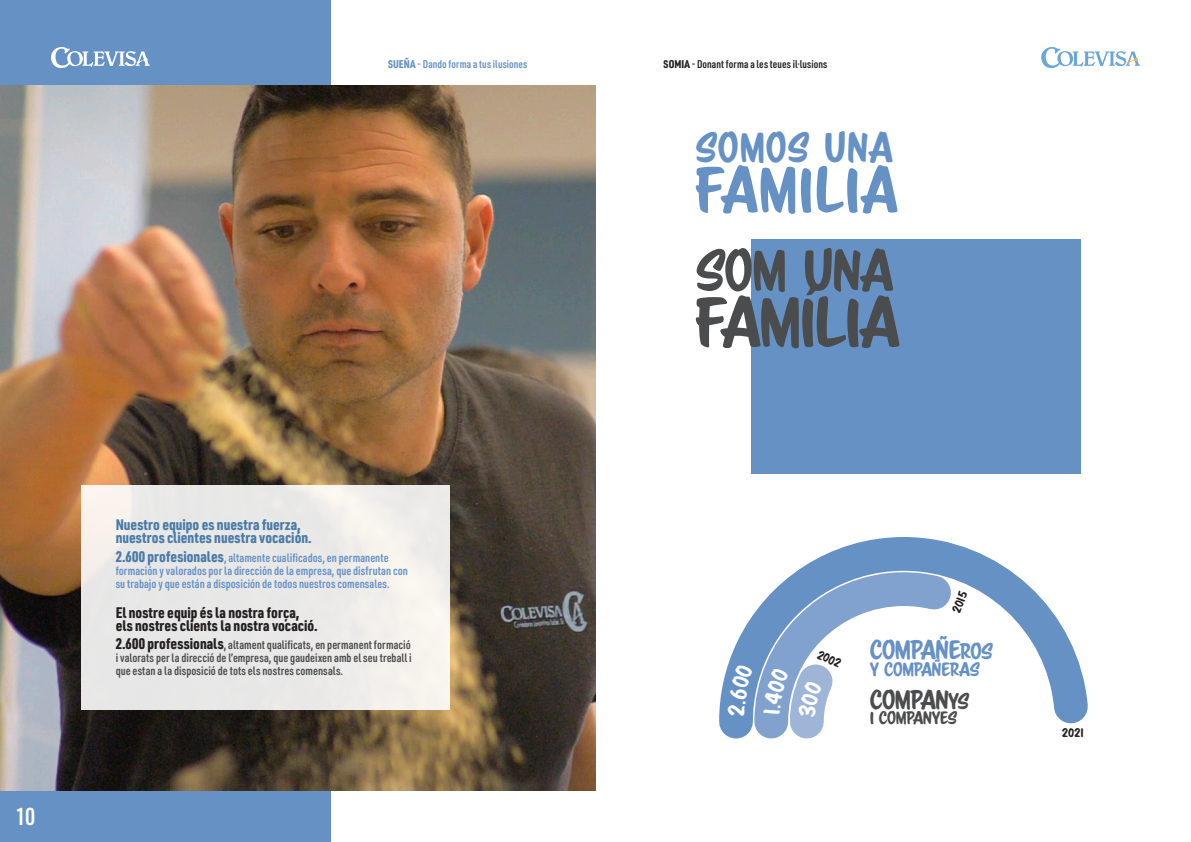
<style>
.page{position:relative;width:1191px;height:842px;background:#fff}
.page>*{position:absolute;margin:0;border:0;box-sizing:border-box;transform-origin:0 0}
.t1{font:62px "Scriptorama Markdown JF";letter-spacing:-.03em;color:#4b4c4d}
.t2{font:57px "Scriptorama Markdown JF";letter-spacing:.01em;color:#6591c4}
.t3{font:51px "Scriptorama Markdown JF";letter-spacing:-.02em;color:#4b4c4d}
.t4{font:37px "Scriptorama Markdown JF";letter-spacing:.02em;color:#6591c4}
.t5{font:600 24px "URWDIN Cond";color:#fff}
.t6{font:23.6px "Scriptorama Markdown JF";letter-spacing:-.035em;color:#6591c4}
.t7{font:23.6px "Scriptorama Markdown JF";letter-spacing:-.03em;color:#4b4c4d}
.t8{font:17.1px "Scriptorama Markdown JF";letter-spacing:-.025em;color:#6591c4}
.t9{font:15.9px "Scriptorama Markdown JF";letter-spacing:-.03em;color:#4b4c4d}
.t10{font:900 15px/13px "URWDIN Cond";letter-spacing:.01em;color:#231f20}
.t11{font:900 15px/13px "URWDIN Cond";letter-spacing:.01em;color:#4a7ba7}
.t12{font:600 12px/13px "URWDIN Cond";letter-spacing:.005em;color:#6591c4}
.t13{font:600 12px/13px "URWDIN Cond";letter-spacing:.005em;color:#4b4c4d;text-align:justify}
.t14{font:600 11px "URWDIN Cond";letter-spacing:.01em;color:#231f20}
.t15{font:600 11px "URWDIN Cond";letter-spacing:.01em;color:#6591c4}
.t16{font:11px "Scriptorama Markdown JF";color:#231f20}
.s1{font-weight:900}
.s2{font-weight:900;font-size:15px;color:#4a7ba7}
.s3{font-weight:900;font-size:15px;color:#231f20}
.s4{font-size:20px}
</style>
<div class="page">
<div style="left:0;top:0;width:330px;height:842px;background:#6591c4"></div>
<img style="left:0;top:85px;width:595px;height:706px">
<svg style="left:719px;top:537px;width:369px;height:202px"></svg>
<div style="left:751px;top:239px;width:329px;height:234px;background:#6591c4"></div>
<div style="left:82px;top:485px;width:368px;height:224px;background:linear-gradient(to bottom,#edece9,#ebeae8)"></div>
<svg style="left:1041px;top:47px;width:99px;height:21px"></svg>
<svg style="left:51px;top:47px;width:99px;height:21px"></svg>
<svg style="left:763px;top:636px;width:97px;height:103px"></svg>
<svg style="left:727px;top:664px;width:26px;height:52px"></svg>
<h3 class="t5" style="left:16px;top:800px;width:21px">10</h3>
<p class="t15" style="left:388px;top:57px;width:141px"><span class="s1">SUEÑA</span> - Dando forma a tus ilusiones</p>
<p class="t14" style="left:663px;top:57px;width:165px"><span class="s1">SOMIA</span> - Donant forma a les teues il·lusions</p>
<p class="t11" style="left:116px;top:517px;width:198px">Nuestro equipo es nuestra fuerza, nuestros clientes nuestra vocación.</p>
<p class="t12" style="left:116px;top:550px;width:294px"><span class="s2">2.600 profesionales</span>, altamente cualificados, en permanente formación y valorados por la dirección de la empresa, que disfrutan con su trabajo y que están a disposición de todos nuestros comensales.</p>
<p class="t10" style="left:116px;top:605px;width:203px">El nostre equip és la nostra força, els nostres clients la nostra vocació.</p>
<p class="t13" style="left:116px;top:638px;width:298px"><span class="s3">2.600 professionals</span>, altament qualificats, en permanent formació i valorats per la direcció de l’empresa, que gaudeixen amb el seu treball i que estan a la disposició de tots els nostres comensals.</p>
<h3 class="t4" style="left:695px;top:123px;width:199px">SOMOS UNA</h3>
<h2 class="t2" style="left:695px;top:153px;width:204px">FAMILIA</h2>
<h3 class="t3" style="left:695px;top:237px;width:199px">SOM UNA</h3>
<h1 class="t1" style="left:695px;top:282px;width:206px">FAMÍLIA</h1>
<p class="t16" style="left:949px;top:610px;width:24px;rotate:-69deg">2015</p>
<p class="t16" style="left:821px;top:647px;width:26px;rotate:25deg">2002</p>
<h3 class="t6" style="left:870px;top:634px;width:124px">COMPAÑE<span class="s4">ROS</span></h3>
<h3 class="t8" style="left:870px;top:658px;width:111px">Y COMPAÑERAS</h3>
<h3 class="t7" style="left:870px;top:684px;width:101px">COMPAN<span class="s4">YS</span></h3>
<h3 class="t9" style="left:870px;top:707px;width:89px">I COMPANYES</h3>
<p class="t16" style="left:1061px;top:725px;width:24px">2021</p>
</div>
